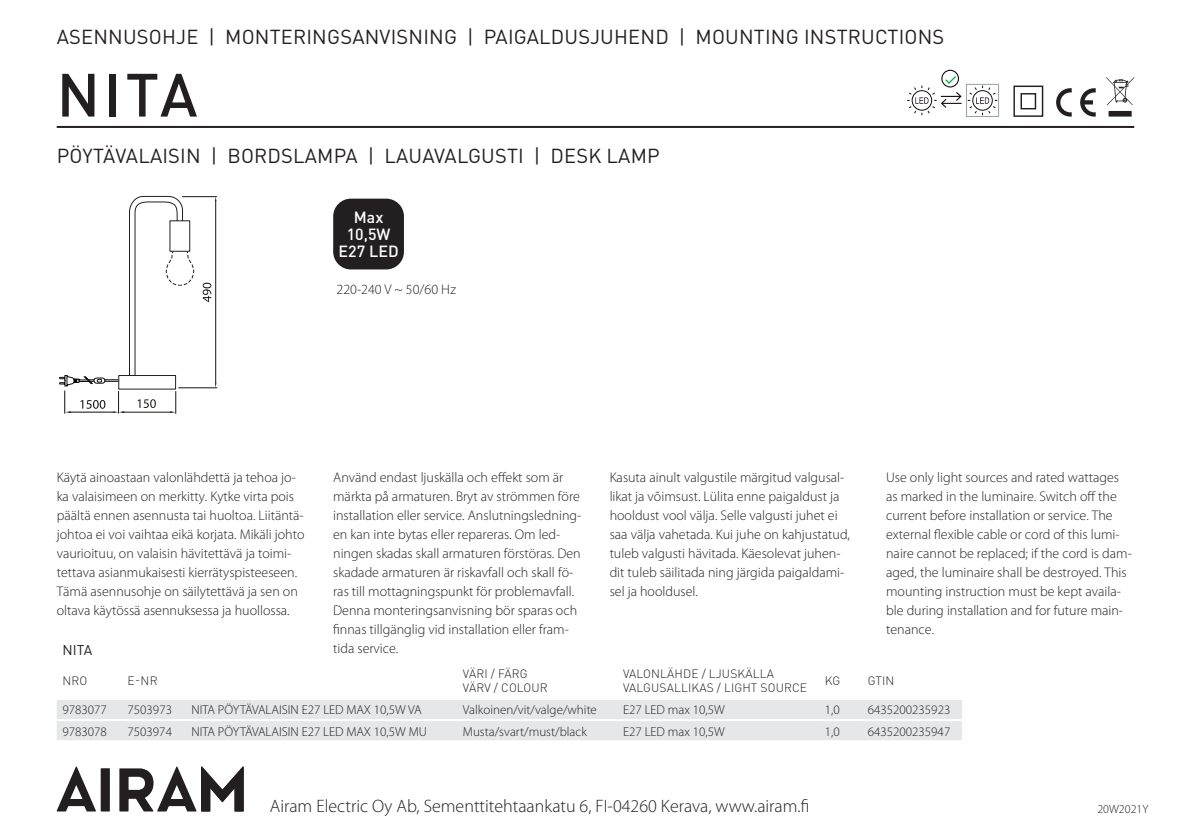
<style>
.page{position:relative;width:1191px;height:840px;background:#fff}
.page>*{position:absolute;margin:0;border:0;box-sizing:border-box;transform-origin:0 0}
.t1{font:500 60px "DIN Pro";color:#231f20}
.t2{font:20px "DIN Pro";letter-spacing:.01em;color:#231f20}
.t3{font:300 18px "Myriad Pro";color:#231f20}
.t4{font:500 16px/17px "DIN Pro";color:#fff;text-align:center}
.t5{font:300 14px/19px "Myriad Pro";color:#231f20}
.t6{font:14px "DIN Pro";color:#231f20}
.t7{font:300 13px "Myriad Pro";color:#231f20}
.t8{font:300 12px/14.4px "DIN Pro";letter-spacing:.01em;color:#231f20}
.t9{font:300 12px "Myriad Pro";color:#231f20}
</style>
<div class="page">
<hr style="left:57px;top:126px;width:1077px;height:2px;background:#231f20">
<svg style="left:1056px;top:88px;width:15px;height:28px"></svg>
<svg style="left:1080px;top:88px;width:15px;height:28px"></svg>
<svg style="left:1106px;top:77px;width:28px;height:39px"></svg>
<svg style="left:57px;top:766px;width:53px;height:45px"></svg>
<svg style="left:119px;top:766px;width:125px;height:45px"></svg>
<div style="left:333px;top:198px;width:71px;height:71px;background:#231f20;border-radius:18px"></div>
<svg style="left:1013px;top:85px;width:31px;height:32px"></svg>
<div style="left:57px;top:700px;width:905px;height:39px;background:#e6e7e9"></div>
<hr style="left:57px;top:718px;width:65px;height:2px;background:#fff">
<hr style="left:122px;top:718px;width:64px;height:2px;background:#fff">
<hr style="left:186px;top:718px;width:271px;height:2px;background:#fff">
<hr style="left:457px;top:718px;width:160px;height:2px;background:#fff">
<hr style="left:617px;top:718px;width:202px;height:2px;background:#fff">
<hr style="left:819px;top:718px;width:43px;height:2px;background:#fff">
<hr style="left:862px;top:718px;width:100px;height:2px;background:#fff">
<svg style="left:203px;top:286px;width:8px;height:16px"></svg>
<svg style="left:203px;top:282px;width:8px;height:6px"></svg>
<hr style="left:215px;top:200px;width:1px;height:183px;background:#1a1512">
<hr style="left:179px;top:387px;width:38px;height:1px;background:#1a1512">
<hr style="left:182px;top:196px;width:35px;height:1px;background:#1a1512">
<svg style="left:59px;top:195px;width:135px;height:218px"></svg>
<div style="left:941px;top:70px;width:18px;height:17px;border:1px solid #130c13;border-radius:50%"></div>
<div style="left:966px;top:84px;width:33px;height:33px;border:1px solid #9ba1a5"></div>
<svg style="left:967px;top:85px;width:31px;height:31px"></svg>
<svg style="left:907px;top:75px;width:54px;height:41px"></svg>
<h2 class="t2" style="left:57px;top:23px;width:889px">ASENNUSOHJE | MONTERINGSANVISNING | PAIGALDUSJUHEND | MOUNTING INSTRUCTIONS</h2>
<h1 class="t1" style="left:57px;top:54px;width:142px">NITA</h1>
<h2 class="t2" style="left:57px;top:142px;width:604px">PÖYTÄVALAISIN | BORDSLAMPA | LAUAVALGUSTI | DESK LAMP</h2>
<p class="t4" style="left:338px;top:208px;width:62px">Max<br>10,5W<br>E27 LED</p>
<p class="t5" style="left:336px;top:280px;width:121px">220-240 V ~ 50/60 Hz</p>
<p class="t5" style="left:57px;top:467px;width:249px">Käytä ainoastaan valonlähdettä ja tehoa jo&shy;ka valaisimeen on merkitty. Kytke virta pois päältä ennen asennusta tai huoltoa. Liitäntä&shy;johtoa ei voi vaihtaa eikä korjata. Mikäli johto vaurioituu, on valaisin hävitettävä ja toimi&shy;tettava asianmukaisesti kierrätyspisteeseen.<br>Tämä asennusohje on säilytettävä ja sen on oltava käytössä asennuksessa ja huollossa.</p>
<p class="t5" style="left:333px;top:467px;width:250px">Använd endast ljuskälla och effekt som är märkta på armaturen. Bryt av strömmen före installation eller service. Anslutningsledning&shy;en kan inte bytas eller repareras. Om led&shy;ningen skadas skall armaturen förstöras. Den skadade armaturen är riskavfall och skall fö&shy;ras till mottagningspunkt för problemavfall.<br>Denna monteringsanvisning bör sparas och finnas tillgänglig vid installation eller fram&shy;tida service.</p>
<p class="t5" style="left:609px;top:467px;width:242px">Kasuta ainult valgustile märgitud valgusal&shy;likat ja võimsust. Lülita enne paigaldust ja hooldust vool välja. Selle valgusti juhet ei saa välja vahetada. Kui juhe on kahjustatud, tuleb valgusti hävitada. Käesolevat juhen&shy;dit tuleb säilitada ning järgida paigaldami&shy;sel ja hooldusel.</p>
<p class="t5" style="left:886px;top:467px;width:247px">Use only light sources and rated wattages as marked in the luminaire. Switch off the current before installation or service. The external flexible cable or cord of this lumi&shy;naire cannot be replaced; if the cord is dam&shy;aged, the luminaire shall be destroyed. This mounting instruction must be kept availa&shy;ble during installation and for future main&shy;tenance.</p>
<p class="t8" style="left:62px;top:672px;width:26px">NRO</p>
<p class="t8" style="left:128px;top:672px;width:32px">E-NR</p>
<p class="t8" style="left:463px;top:665px;width:86px">VÄRI / FÄRG<br>VÄRV / COLOUR</p>
<p class="t8" style="left:623px;top:665px;width:185px">VALONLÄHDE / LJUSKÄLLA<br>VALGUSALLIKAS / LIGHT SOURCE</p>
<p class="t8" style="left:825px;top:672px;width:17px">KG</p>
<p class="t8" style="left:868px;top:672px;width:28px">GTIN</p>
<p class="t7" style="left:62px;top:702px;width:46px">9783077</p>
<p class="t7" style="left:128px;top:702px;width:46px">7503973</p>
<p class="t7" style="left:191px;top:702px;width:232px">NITA PÖYTÄVALAISIN E27 LED MAX 10,5W VA</p>
<p class="t7" style="left:463px;top:702px;width:135px">Valkoinen/vit/valge/white</p>
<p class="t7" style="left:623px;top:702px;width:103px">E27 LED max 10,5W</p>
<p class="t7" style="left:824px;top:702px;width:16px">1,0</p>
<p class="t7" style="left:868px;top:702px;width:84px">6435200235923</p>
<p class="t7" style="left:62px;top:723px;width:46px">9783078</p>
<p class="t7" style="left:128px;top:723px;width:46px">7503974</p>
<p class="t7" style="left:191px;top:723px;width:237px">NITA PÖYTÄVALAISIN E27 LED MAX 10,5W MU</p>
<p class="t7" style="left:463px;top:723px;width:125px">Musta/svart/must/black</p>
<p class="t7" style="left:623px;top:723px;width:103px">E27 LED max 10,5W</p>
<p class="t7" style="left:824px;top:723px;width:16px">1,0</p>
<p class="t7" style="left:868px;top:723px;width:84px">6435200235947</p>
<p class="t6" style="left:62px;top:640px;width:32px">NITA</p>
<p class="t3" style="left:270px;top:795px;width:541px">Airam Electric Oy Ab, Sementtitehtaankatu 6, FI-04260 Kerava, www.airam.fi</p>
<p class="t9" style="left:1097px;top:801px;width:53px">20W2021Y</p>
</div>
